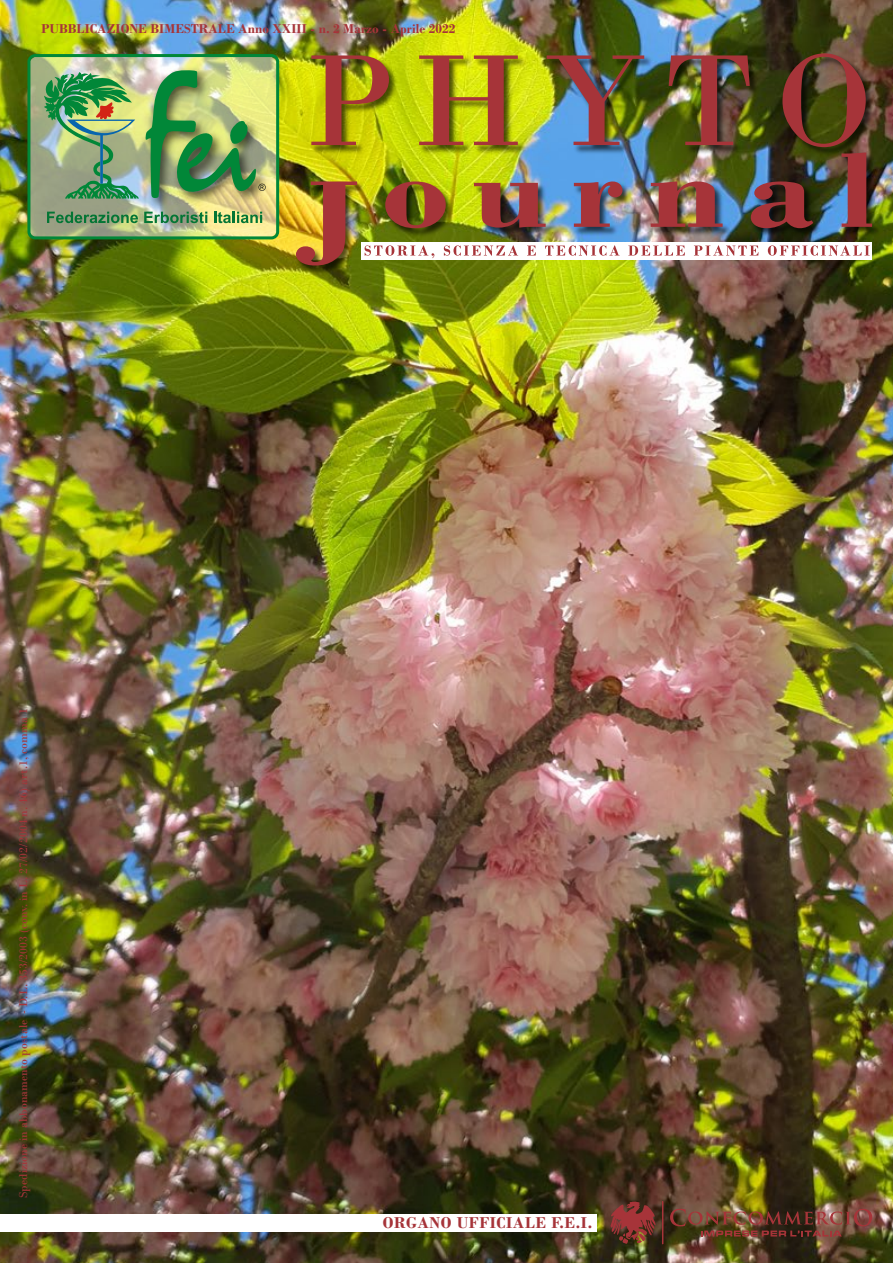
<style>
.page{position:relative;width:893px;height:1263px;background:#fff}
.page>*{position:absolute;margin:0;border:0;box-sizing:border-box;transform-origin:0 0}
.t1{font:700 16.5px "Bodoni";letter-spacing:.04em;color:#a63439}
.t2{font:700 13.5px "Bodoni";letter-spacing:.005em;color:#a63439}
.t3{font:12px "Bodoni";letter-spacing:.005em;color:#a63439}
</style>
<div class="page">
<img style="left:0;top:0;width:893px;height:1263px">
<div style="left:0;top:1214px;width:597px;height:17px;background:#fff"></div>
<svg style="left:610px;top:1201px;width:46px;height:43px;background:#77332c"></svg>
<img style="left:670px;top:1209px;width:202px;height:27px">
<svg style="left:662px;top:1201px;width:1px;height:43px"></svg>
<img style="left:309px;top:51px;width:568px;height:99px">
<svg style="left:782px;top:53px;width:84px;height:94px;background:#633b23"></svg>
<img style="left:311px;top:55px;width:78px;height:90px">
<svg style="left:419px;top:55px;width:99px;height:90px;background:#b4911c"></svg>
<img style="left:547px;top:55px;width:97px;height:90px">
<img style="left:669px;top:55px;width:81px;height:90px">
<img style="left:294px;top:150px;width:589px;height:126px">
<img style="left:296px;top:181px;width:61px;height:84px">
<svg style="left:841px;top:153px;width:31px;height:74px;background:#7f3e44"></svg>
<svg style="left:385px;top:181px;width:61px;height:47px;background:#885222"></svg>
<img style="left:474px;top:183px;width:72px;height:45px">
<svg style="left:574px;top:181px;width:48px;height:46px;background:#886175"></svg>
<img style="left:651px;top:181px;width:72px;height:46px">
<svg style="left:751px;top:181px;width:62px;height:47px;background:#6d3334"></svg>
<img style="left:27px;top:54px;width:252px;height:185px">
<svg style="left:365px;top:245px;width:69px;height:13px"></svg>
<svg style="left:444px;top:245px;width:74px;height:11px"></svg>
<svg style="left:527px;top:246px;width:9px;height:9px"></svg>
<svg style="left:545px;top:245px;width:75px;height:11px"></svg>
<svg style="left:628px;top:246px;width:57px;height:9px"></svg>
<svg style="left:694px;top:245px;width:64px;height:11px"></svg>
<svg style="left:768px;top:245px;width:102px;height:11px"></svg>
<p class="t2" style="left:42px;top:20px;width:415px">PUBBLICAZIONE BIMESTRALE Anno XXIII - n. 2 Marzo - Aprile 2022</p>
<p class="t3" style="left:16px;top:1198px;width:491px;rotate:-90deg">Spedizione in abbonamento postale - D.L. 353/2003 (conv. in L. 27/02/2004 n. 46) art.1, comma 1</p>
<h1 class="t1" style="left:383px;top:1213px;width:211px">ORGANO UFFICIALE F.E.I.</h1>
</div>
